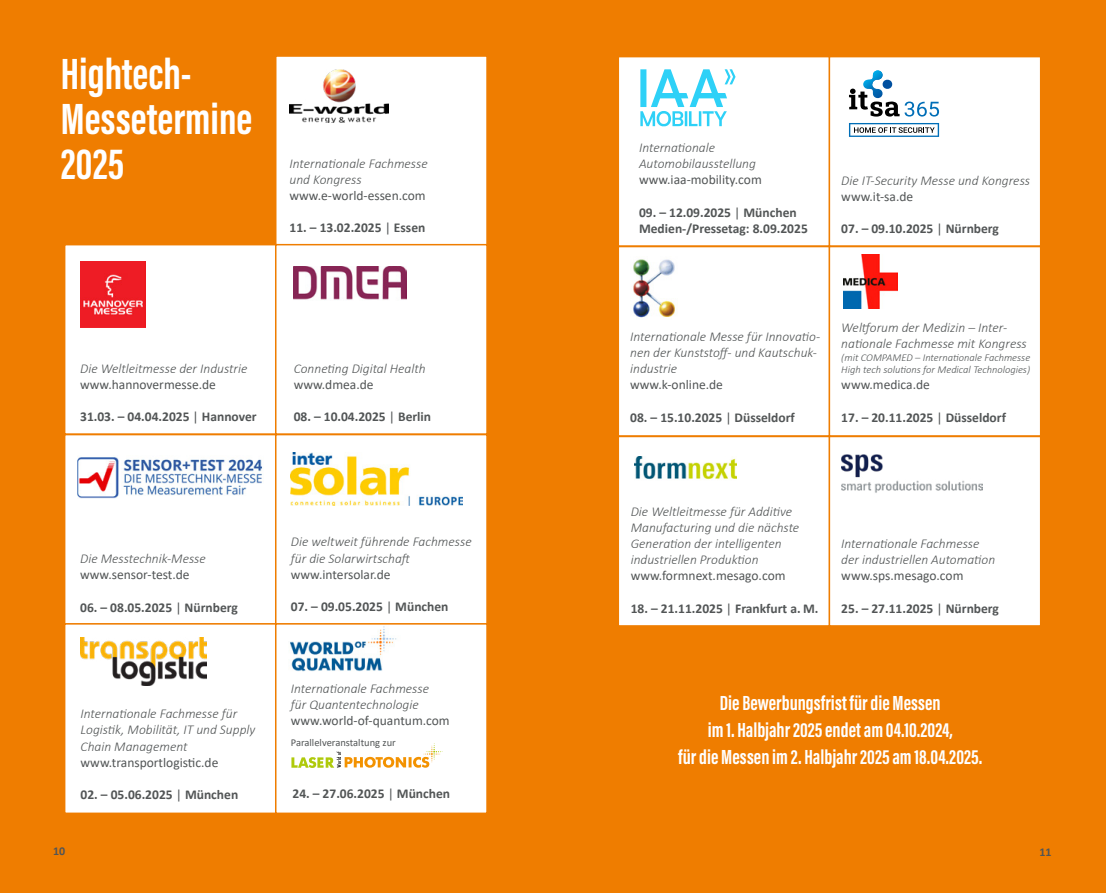
<style>
.page{position:relative;width:1106px;height:893px;background:#ef7d00}
.page>*{position:absolute;margin:0;border:0;box-sizing:border-box;transform-origin:0 0}
.t1{font:700 45px/45px "Acumin Pro Extra Cond";color:#fff}
.t2{font:700 21px/27px "Acumin Pro Extra Cond";color:#fff;text-align:center}
.t3{font:italic 300 13.5px/16.2px "Calibri";color:#525556}
.t4{font:700 13.5px/16.2px "Calibri";color:#525556}
.t5{font:13.5px "Calibri";color:#525556}
.t6{font:700 12px "Calibri";color:#525556}
.t7{font:italic 300 10.5px/12px "Calibri";color:#525556}
.t8{font:10.5px "Calibri";color:#525556}
.s1{font-weight:400}
</style>
<div class="page">
<div style="left:275px;top:55px;width:213px;height:191px;background:#fff;border:2px solid #ef7d00"></div>
<div style="left:64px;top:244px;width:213px;height:191px;background:#fff;border:2px solid #ef7d00"></div>
<div style="left:64px;top:434px;width:213px;height:191px;background:#fff;border:2px solid #ef7d00"></div>
<div style="left:64px;top:623px;width:213px;height:191px;background:#fff;border:2px solid #ef7d00"></div>
<div style="left:275px;top:244px;width:213px;height:191px;background:#fff;border:2px solid #ef7d00"></div>
<div style="left:275px;top:434px;width:213px;height:191px;background:#fff;border:2px solid #ef7d00"></div>
<div style="left:275px;top:623px;width:213px;height:191px;background:#fff;border:2px solid #ef7d00"></div>
<img style="left:80px;top:262px;width:66px;height:66px">
<img style="left:289px;top:69px;width:100px;height:53px">
<img style="left:294px;top:267px;width:112px;height:33px">
<img style="left:80px;top:637px;width:126px;height:48px">
<img style="left:289px;top:625px;width:121px;height:47px">
<img style="left:291px;top:453px;width:172px;height:52px">
<div style="left:617px;top:56px;width:213px;height:191px;background:#fff;border:2px solid #ef7d00"></div>
<div style="left:617px;top:246px;width:213px;height:191px;background:#fff;border:2px solid #ef7d00"></div>
<div style="left:617px;top:436px;width:213px;height:191px;background:#fff;border:2px solid #ef7d00"></div>
<div style="left:828px;top:56px;width:213px;height:191px;background:#fff;border:2px solid #ef7d00"></div>
<div style="left:828px;top:246px;width:213px;height:191px;background:#fff;border:2px solid #ef7d00"></div>
<div style="left:828px;top:436px;width:213px;height:191px;background:#fff;border:2px solid #ef7d00"></div>
<svg style="left:640px;top:69px;width:95px;height:57px"></svg>
<img style="left:633px;top:259px;width:42px;height:59px">
<svg style="left:849px;top:70px;width:90px;height:47px"></svg>
<svg style="left:849px;top:123px;width:90px;height:14px"></svg>
<img style="left:843px;top:255px;width:54px;height:54px">
<img style="left:841px;top:454px;width:141px;height:39px">
<img style="left:634px;top:456px;width:102px;height:24px">
<svg style="left:291px;top:743px;width:152px;height:25px"></svg>
<img style="left:77px;top:457px;width:42px;height:42px">
<img style="left:123px;top:459px;width:140px;height:36px">
<h1 class="t1" style="left:61px;top:51px;width:193px">Hightech-<br>Messetermine<br>2025</h1>
<p class="t3" style="left:289px;top:155px;width:140px">Internationale Fachmesse und Kongress</p>
<p class="t5" style="left:289px;top:186px;width:138px">www.e-world-essen.com</p>
<p class="t4" style="left:289px;top:220px;width:137px">11. – 13.02.2025 <span class="s1">|</span> Essen</p>
<p class="t3" style="left:80px;top:360px;width:169px">Die Weltleitmesse der Industrie</p>
<p class="t5" style="left:80px;top:375px;width:137px">www.hannovermesse.de</p>
<p class="t4" style="left:80px;top:408px;width:178px">31.03. – 04.04.2025 <span class="s1">|</span> Hannover</p>
<p class="t3" style="left:294px;top:360px;width:133px">Conneting Digital Health</p>
<p class="t5" style="left:294px;top:375px;width:81px">www.dmea.de</p>
<p class="t4" style="left:294px;top:408px;width:139px">08. – 10.04.2025 <span class="s1">|</span> Berlin</p>
<p class="t3" style="left:80px;top:551px;width:127px">Die Messtechnik-Messe</p>
<p class="t5" style="left:80px;top:566px;width:111px">www.sensor-test.de</p>
<p class="t4" style="left:80px;top:599px;width:159px">06. – 08.05.2025 <span class="s1">|</span> Nürnberg</p>
<p class="t3" style="left:81px;top:705px;width:176px">Internationale Fachmesse für<br>Logistik, Mobilität, IT und Supply<br>Chain Management</p>
<p class="t5" style="left:81px;top:753px;width:139px">www.transportlogistic.de</p>
<p class="t4" style="left:81px;top:786px;width:159px">02. – 05.06.2025 <span class="s1">|</span> München</p>
<p class="t3" style="left:291px;top:534px;width:182px">Die weltweit führende Fachmesse für die Solarwirtschaft</p>
<p class="t5" style="left:291px;top:565px;width:101px">www.intersolar.de</p>
<p class="t4" style="left:291px;top:598px;width:159px">07. – 09.05.2025 <span class="s1">|</span> München</p>
<p class="t3" style="left:291px;top:680px;width:140px">Internationale Fachmesse für Quantentechnologie</p>
<p class="t5" style="left:291px;top:712px;width:160px">www.world-of-quantum.com</p>
<p class="t8" style="left:291px;top:735px;width:106px">Parallelveranstaltung zur</p>
<p class="t4" style="left:292px;top:786px;width:159px">24. – 27.06.2025 <span class="s1">|</span> München</p>
<p class="t3" style="left:639px;top:139px;width:118px">Internationale<br>Automobilausstellung</p>
<p class="t5" style="left:639px;top:171px;width:124px">www.iaa-mobility.com</p>
<p class="t4" style="left:639px;top:204px;width:170px">09. – 12.09.2025 <span class="s1">|</span> München<br>Medien-/Pressetag: 8.09.2025</p>
<p class="t3" style="left:841px;top:172px;width:190px">Die IT-Security Messe und Kongress</p>
<p class="t5" style="left:841px;top:187px;width:73px">www.it-sa.de</p>
<p class="t4" style="left:841px;top:221px;width:159px">07. – 09.10.2025 <span class="s1">|</span> Nürnberg</p>
<p class="t3" style="left:630px;top:328px;width:191px">Internationale Messe für Innovatio&shy;nen der Kunststoff- und Kautschuk&shy;industrie</p>
<p class="t5" style="left:630px;top:375px;width:94px">www.k-online.de</p>
<p class="t4" style="left:630px;top:409px;width:166px">08. – 15.10.2025 <span class="s1">|</span> Düsseldorf</p>
<p class="t3" style="left:841px;top:319px;width:187px">Weltforum der Medizin – Inter&shy;nationale Fachmesse mit Kongress</p>
<p class="t7" style="left:841px;top:351px;width:190px">(mit COMPAMED – Internationale Fachmesse<br>High tech solutions for Medical Technologies)</p>
<p class="t5" style="left:841px;top:375px;width:90px">www.medica.de</p>
<p class="t4" style="left:841px;top:409px;width:166px">17. – 20.11.2025 <span class="s1">|</span> Düsseldorf</p>
<p class="t3" style="left:630px;top:503px;width:170px">Die Weltleitmesse für Additive<br>Manufacturing und die nächste<br>Generation der intelligenten industriellen Produktion</p>
<p class="t5" style="left:630px;top:566px;width:156px">www.formnext.mesago.com</p>
<p class="t4" style="left:630px;top:600px;width:189px">18. – 21.11.2025 <span class="s1">|</span> Frankfurt a. M.</p>
<p class="t3" style="left:841px;top:535px;width:155px">Internationale Fachmesse der industriellen Automation</p>
<p class="t5" style="left:841px;top:566px;width:124px">www.sps.mesago.com</p>
<p class="t4" style="left:841px;top:600px;width:159px">25. – 27.11.2025 <span class="s1">|</span> Nürnberg</p>
<h2 class="t2" style="left:678px;top:689px;width:305px">Die Bewerbungsfrist für die Messen<br>im 1. Halbjahr 2025 endet am 04.10.2024,<br>für die Messen im 2. Halbjahr 2025 am 18.04.2025.</h2>
<p class="t6" style="left:53px;top:843px;width:14px">10</p>
<p class="t6" style="left:1039px;top:844px;width:14px">11</p>
</div>
